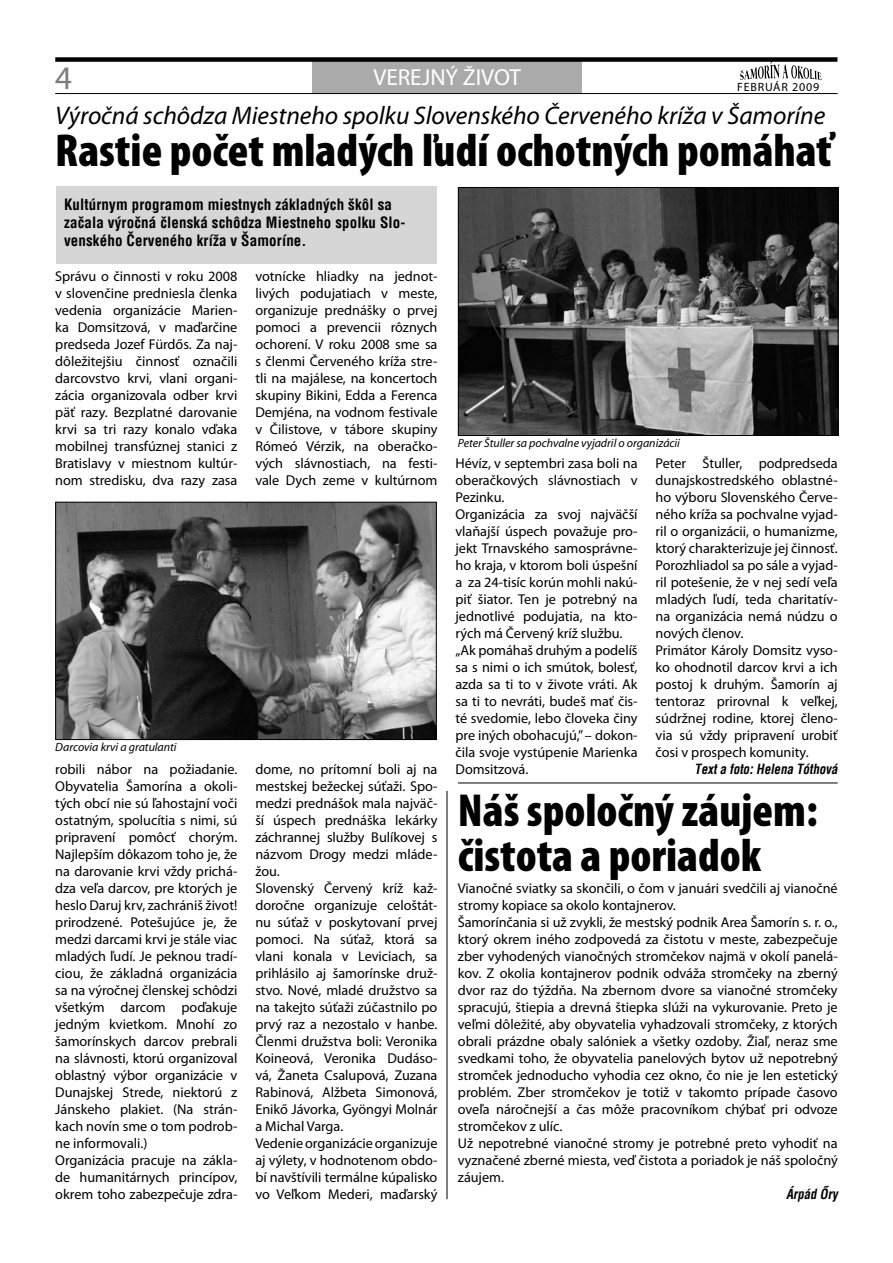
<style>
.page{position:relative;width:893px;height:1263px;background:#fff}
.page>*{position:absolute;margin:0;border:0;box-sizing:border-box;transform-origin:0 0}
.cím{font:900 condensed 46.5px/45px "Myriad Pro";color:#000}
.t1{font:33px "Myriad Pro";color:#7c7c7c}
.alcím{font:italic 25.5px "Myriad Pro";letter-spacing:-.005em;color:#000}
.szöveg{font:23.25px "Myriad Pro";letter-spacing:-.005em;color:#fff}
.perexúj{font:700 15px/18px "Switzerland Condensed";letter-spacing:.01em;color:#000}
.szöveg-2{font:14.25px/17px "Myriad Pro";letter-spacing:-.005em;color:#000;text-align:justify}
.aláírás{font:italic 700 13.5px "Switzerland Condensed";color:#000;scale:.95 1}
.képaláírás{font:italic 12px "Myriad Pro";letter-spacing:-.005em;color:#000}
.t2{font:12px "Myriad Pro";letter-spacing:.07em;color:#000}
</style>
<div class="page">
<svg style="left:740px;top:62px;width:82px;height:18px"></svg>
<div style="left:56px;top:187px;width:381px;height:77px;background:#d6d6d6"></div>
<div style="left:312px;top:61px;width:270px;height:33px;background:#aaa"></div>
<hr style="left:55px;top:93px;width:783px;height:1px;background:#000">
<div style="left:55px;top:57px;width:782px;height:5px;background:#000"></div>
<img style="left:57px;top:504px;width:378px;height:234px">
<div style="left:55px;top:502px;width:382px;height:238px;border:1px solid #000"></div>
<img style="left:460px;top:189px;width:376px;height:245px">
<div style="left:458px;top:187px;width:380px;height:249px;border:1px solid #000"></div>
<hr style="left:458px;top:782px;width:380px;height:1px;background:#000">
<hr style="left:447px;top:791px;width:1px;height:408px;background:#000">
<p class="t1" style="left:55px;top:59px;width:18px">4</p>
<p class="szöveg" style="left:373px;top:65px;width:149px">VEREJNÝ ŽIVOT</p>
<p class="t2" style="left:737px;top:81px;width:84px">FEBRUÁR 2009</p>
<p class="alcím" style="left:55px;top:102px;width:771px">Výročná schôdza Miestneho spolku Slovenského Červeného kríža v Šamoríne</p>
<p class="cím" style="left:55px;top:129px;width:778px">Rastie počet mladých ľudí ochotných pomáhať</p>
<p class="perexúj" style="left:64px;top:195px;width:343px">Kultúrnym programom miestnych základných škôl sa začala výročná členská schôdza Miestneho spolku Slo&shy;venského Červeného kríža v Šamoríne.</p>
<p class="szöveg-2" style="left:55px;top:268px;width:184px">Správu o činnosti v roku 2008 v slovenčine predniesla členka vedenia organizácie Marien&shy;ka Domsitzová, v maďarčine predseda Jozef Fürdős. Za naj&shy;dôležitejšiu činnosť označili darcovstvo krvi, vlani organi&shy;zácia organizovala odber krvi päť razy. Bezplatné darovanie krvi sa tri razy konalo vďaka mobilnej transfúznej stanici z Bratislavy v miestnom kultúr&shy;nom stredisku, dva razy zasa</p>
<p class="képaláírás" style="left:55px;top:740px;width:123px">Darcovia krvi a gratulanti</p>
<p class="szöveg-2" style="left:55px;top:761px;width:184px">robili nábor na požiadanie.<br>Obyvatelia Šamorína a okoli&shy;tých obcí nie sú ľahostajní voči ostatným, spolucítia s nimi, sú pripravení pomôcť chorým.<br>Najlepším dôkazom toho je, že na darovanie krvi vždy prichá&shy;dza veľa darcov, pre ktorých je heslo Daruj krv, zachrániš život! prirodzené. Potešujúce je, že medzi darcami krvi je stále viac mladých ľudí. Je peknou tradí&shy;ciou, že základná organizácia sa na výročnej členskej schôdzi všetkým darcom poďakuje jedným kvietkom. Mnohí zo šamorínskych darcov prebrali na slávnosti, ktorú organizoval oblastný výbor organizácie v Dunajskej Strede, niektorú z Jánskeho plakiet. (Na strán&shy;kach novín sme o tom podrob&shy;ne informovali.)</p>
<p class="szöveg-2" style="left:55px;top:1152px;width:184px">Organizácia pracuje na zákla&shy;de humanitárnych princípov, okrem toho zabezpečuje zdra-</p>
<p class="szöveg-2" style="left:255px;top:268px;width:184px">votnícke hliadky na jednot&shy;livých podujatiach v meste, organizuje prednášky o prvej pomoci a prevencii rôznych ochorení. V roku 2008 sme sa s členmi Červeného kríža stre&shy;tli na majálese, na koncertoch skupiny Bikini, Edda a Ferenca Demjéna, na vodnom festivale v Čilistove, v tábore skupiny Rómeó Vérzik, na oberačko&shy;vých slávnostiach, na festi&shy;vale Dych zeme v kultúrnom</p>
<p class="szöveg-2" style="left:255px;top:761px;width:184px">dome, no prítomní boli aj na mestskej bežeckej súťaži. Spo&shy;medzi prednášok mala najväč&shy;ší úspech prednáška lekárky záchrannej služby Bulíkovej s názvom Drogy medzi mláde&shy;žou.</p>
<p class="szöveg-2" style="left:255px;top:880px;width:184px">Slovenský Červený kríž kaž&shy;doročne organizuje celoštát&shy;nu súťaž v poskytovaní prvej pomoci. Na súťaž, ktorá sa vlani konala v Leviciach, sa prihlásilo aj šamorínske druž&shy;stvo. Nové, mladé družstvo sa na takejto súťaži zúčastnilo po prvý raz a nezostalo v hanbe.<br>Členmi družstva boli: Veronika Koineová, Veronika Dudáso&shy;vá, Žaneta Csalupová, Zuzana Rabinová, Alžbeta Simonová, Enikő Jávorka, Gyöngyi Molnár a Michal Varga.</p>
<p class="szöveg-2" style="left:255px;top:1135px;width:184px">Vedenie organizácie organizuje aj výlety, v hodnotenom obdo&shy;bí navštívili termálne kúpalisko vo Veľkom Mederi, maďarský</p>
<p class="képaláírás" style="left:458px;top:436px;width:224px">Peter Štuller sa pochvalne vyjadril o organizácii</p>
<p class="szöveg-2" style="left:455px;top:455px;width:184px">Hévíz, v septembri zasa boli na oberačkových slávnostiach v Pezinku.</p>
<p class="szöveg-2" style="left:455px;top:506px;width:184px">Organizácia za svoj najväčší vlaňajší úspech považuje pro&shy;jekt Trnavského samosprávne&shy;ho kraja, v ktorom boli úspešní a za 24-tisíc korún mohli nakú&shy;piť šiator. Ten je potrebný na jednotlivé podujatia, na kto&shy;rých má Červený kríž službu.</p>
<p class="szöveg-2" style="left:455px;top:642px;width:184px">„Ak pomáhaš druhým a podelíš sa s nimi o ich smútok, bolesť, azda sa ti to v živote vráti. Ak sa ti to nevráti, budeš mať čis&shy;té svedomie, lebo človeka činy pre iných obohacujú,” – dokon&shy;čila svoje vystúpenie Marienka Domsitzová.</p>
<p class="szöveg-2" style="left:656px;top:455px;width:184px">Peter Štuller, podpredseda dunajskostredského oblastné&shy;ho výboru Slovenského Červe&shy;ného kríža sa pochvalne vyjad&shy;ril o organizácii, o humanizme, ktorý charakterizuje jej činnosť.<br>Porozhliadol sa po sále a vyjad&shy;ril potešenie, že v nej sedí veľa mladých ľudí, teda charitatív&shy;na organizácia nemá núdzu o nových členov.</p>
<p class="szöveg-2" style="left:656px;top:642px;width:184px">Primátor Károly Domsitz vyso&shy;ko ohodnotil darcov krvi a ich postoj k druhým. Šamorín aj tentoraz prirovnal k veľkej, súdržnej rodine, ktorej členo&shy;via sú vždy pripravení urobiť čosi v prospech komunity.</p>
<p class="aláírás" style="left:695px;top:761px;width:152px">Text a foto: Helena Tóthová</p>
<p class="cím" style="left:458px;top:788px;width:361px">Náš spoločný záujem: čistota a poriadok</p>
<p class="szöveg-2" style="left:458px;top:880px;width:381px">Vianočné sviatky sa skončili, o čom v januári svedčili aj vianočné stromy kopiace sa okolo kontajnerov.</p>
<p class="szöveg-2" style="left:458px;top:914px;width:381px">Šamorínčania si už zvykli, že mestský podnik Area Šamorín s. r. o., ktorý okrem iného zodpovedá za čistotu v meste, zabezpečuje zber vyhodených vianočných stromčekov najmä v okolí panelá&shy;kov. Z okolia kontajnerov podnik odváža stromčeky na zberný dvor raz do týždňa. Na zbernom dvore sa vianočné stromčeky spracujú, štiepia a drevná štiepka slúži na vykurovanie. Preto je veľmi dôležité, aby obyvatelia vyhadzovali stromčeky, z ktorých obrali prázdne obaly salóniek a všetky ozdoby. Žiaľ, neraz sme svedkami toho, že obyvatelia panelových bytov už nepotrebný stromček jednoducho vyhodia cez okno, čo nie je len estetický problém. Zber stromčekov je totiž v takomto prípade časovo oveľa náročnejší a čas môže pracovníkom chýbať pri odvoze stromčekov z ulíc.</p>
<p class="szöveg-2" style="left:458px;top:1135px;width:381px">Už nepotrebné vianočné stromy je potrebné preto vyhodiť na vyznačené zberné miesta, veď čistota a poriadok je náš spoločný záujem.</p>
<p class="aláírás" style="left:786px;top:1186px;width:56px">Árpád Őry</p>
</div>
